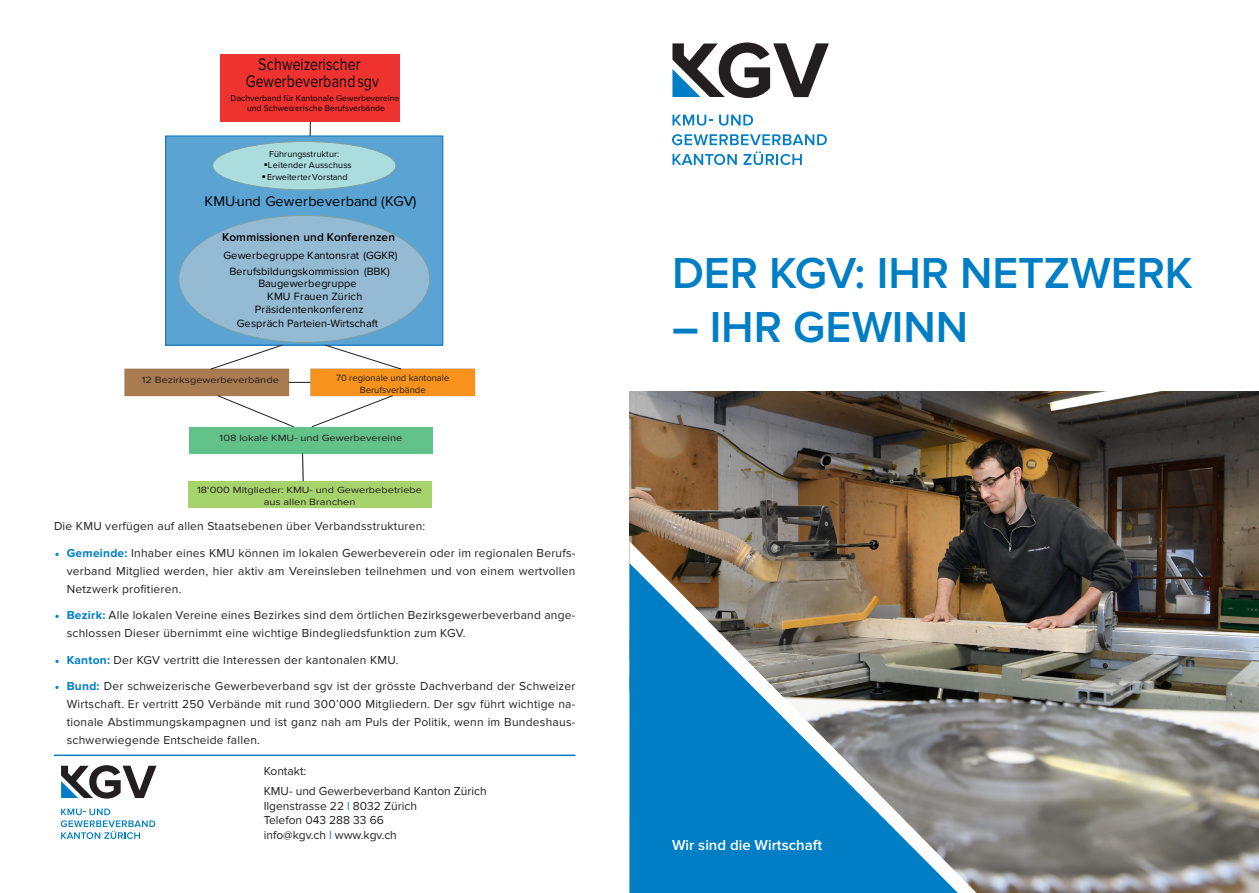
<style>
.page{position:relative;width:1259px;height:893px;background:#fff}
.page>*{position:absolute;margin:0;border:0;box-sizing:border-box;transform-origin:0 0}
.Titel_Frontseite{font:600 45px/54px "Proxima Nova";letter-spacing:-.005em;color:#007ec5}
.t1{font:17.55px/16.4px "Proxima Nova";letter-spacing:.005em;color:#000001;text-align:center;scale:.81 1}
.t2{font:600 15px "Proxima Nova";color:#fff}
.t3{font:14.55px "Proxima Nova";letter-spacing:-.01em;color:#000001}
._05_Lauftext{font:12px/18px "Proxima Nova";letter-spacing:.02em;color:#231f20;text-align:justify}
._05_Lauftext-2{font:12px "Proxima Nova";color:#231f20}
.t4{font:600 11.7px "Proxima Nova";color:#000001}
.t5{font:10.95px/15.3px "Proxima Nova";letter-spacing:.015em;color:#000001;text-align:center}
.t6{font:9.45px/11.2px "Proxima Nova";color:#231f20;text-align:center;scale:1.17 1}
.t7{font:9.45px/11.2px "Proxima Nova";color:#231f20;text-align:center}
.t8{font:9px "Proxima Nova";color:#000001}
.t9{font:8.55px/10.4px "Proxima Nova";color:#000001;text-align:center}
.s1{font-family:"Minion Pro";color:#007ec5}
.s2{font-weight:700;color:#007ec5}
.s3{color:#007ec5}
.s4{font-weight:700}
</style>
<div class="page">
<img style="left:629px;top:391px;width:630px;height:502px">
<img style="left:629px;top:541px;width:347px;height:352px">
<svg style="left:629px;top:563px;width:329px;height:330px;background:#4c87a4"></svg>
<svg style="left:672px;top:115px;width:40px;height:11px"></svg>
<svg style="left:719px;top:115px;width:34px;height:11px"></svg>
<svg style="left:672px;top:134px;width:155px;height:11px"></svg>
<svg style="left:672px;top:154px;width:65px;height:11px"></svg>
<svg style="left:743px;top:151px;width:59px;height:14px"></svg>
<svg style="left:672px;top:43px;width:157px;height:55px"></svg>
<svg style="left:61px;top:809px;width:94px;height:30px"></svg>
<svg style="left:61px;top:765px;width:95px;height:34px"></svg>
<hr style="left:54px;top:755px;width:521px;height:1px;background:#007ec5">
<div style="left:220px;top:54px;width:180px;height:68px;background:#ee3230"></div>
<div style="left:166px;top:136px;width:277px;height:209px;background:#5aa3d3"></div>
<div style="left:165px;top:136px;width:278px;height:209px;border:1px solid #0b74bb"></div>
<div style="left:213px;top:141px;width:183px;height:49px;background:#acddde;border-radius:50%"></div>
<div style="left:212px;top:141px;width:184px;height:49px;border:1px solid #7e9fa2;border-radius:50%"></div>
<div style="left:179px;top:215px;width:251px;height:127px;background:#95bad3;border-radius:50%"></div>
<svg style="left:310px;top:122px;width:1px;height:14px"></svg>
<div style="left:125px;top:369px;width:164px;height:27px;background:#a97b50"></div>
<div style="left:311px;top:369px;width:164px;height:27px;background:#f7931d"></div>
<div style="left:190px;top:427px;width:243px;height:26px;background:#63c289"></div>
<div style="left:188px;top:481px;width:244px;height:27px;background:#a7d36c"></div>
<svg style="left:210px;top:345px;width:72px;height:24px"></svg>
<svg style="left:325px;top:345px;width:76px;height:24px"></svg>
<svg style="left:289px;top:382px;width:21px;height:1px"></svg>
<svg style="left:217px;top:395px;width:77px;height:32px"></svg>
<svg style="left:311px;top:395px;width:82px;height:32px"></svg>
<svg style="left:302px;top:453px;width:1px;height:28px"></svg>
<h2 class="t1" style="left:246px;top:57px;width:166px">Schweizerischer<br>Gewerbeverband sgv</h2>
<p class="t9" style="left:231px;top:93px;width:170px">Dachverband für Kantonale Gewerbevereine und Schweizerische Berufsverbände</p>
<p class="t8" style="left:269px;top:149px;width:72px">Führungsstruktur:</p>
<p class="t8" style="left:264px;top:160px;width:89px">▪Leitender Ausschuss</p>
<p class="t8" style="left:262px;top:171px;width:87px">▪ ErweiterterVorstand</p>
<p class="t3" style="left:204px;top:193px;width:214px">KMU-und Gewerbeverband (KGV)</p>
<p class="t4" style="left:222px;top:230px;width:174px">Kommissionen und Konferenzen</p>
<p class="t5" style="left:223px;top:248px;width:176px">Gewerbegruppe Kantonsrat (GGKR)<br>Berufsbildungskommission (BBK)</p>
<p class="t5" style="left:258px;top:276px;width:100px">Baugewerbegruppe</p>
<p class="t5" style="left:267px;top:288px;width:97px">KMU Frauen Zürich</p>
<p class="t5" style="left:255px;top:302px;width:110px">Präsidentenkonferenz</p>
<p class="t5" style="left:237px;top:316px;width:143px">Gespräch Parteien-Wirtschaft</p>
<p class="t6" style="left:142px;top:374px;width:119px">12 Bezirksgewerbeverbände</p>
<p class="t7" style="left:336px;top:373px;width:114px">70 regionale und kantonale<br>Berufsverbände</p>
<p class="t6" style="left:220px;top:432px;width:158px">108 lokale KMU- und Gewerbevereine</p>
<p class="t6" style="left:197px;top:485px;width:194px">18‘000 Mitglieder: KMU- und Gewerbebetriebe aus allen Branchen</p>
<p class="_05_Lauftext" style="left:54px;top:517px;width:373px">Die KMU verfügen auf allen Staatsebenen über Verbandsstrukturen:</p>
<p class="_05_Lauftext" style="left:67px;top:544px;width:510px;text-indent:-12px"><span class="s1">•</span> <span class="s2">Gemeinde:</span> Inhaber eines KMU können im lokalen Gewerbeverein oder im regionalen Berufs&shy;verband Mitglied werden, hier aktiv am Vereinsleben teilnehmen und von einem wertvollen Netzwerk profitieren.</p>
<p class="_05_Lauftext" style="left:67px;top:606px;width:510px;text-indent:-12px"><span class="s1">•</span> <span class="s2">Bezirk:</span> Alle lokalen Vereine eines Bezirkes sind dem örtlichen Bezirksgewerbeverband ange&shy;schlossen Dieser übernimmt eine wichtige Bindegliedsfunktion zum KGV.</p>
<p class="_05_Lauftext" style="left:55px;top:651px;width:345px"><span class="s1">•</span> <span class="s2">Kanton:</span> Der KGV vertritt die Interessen der kantonalen KMU.</p>
<p class="_05_Lauftext" style="left:67px;top:677px;width:510px;text-indent:-12px"><span class="s1">•</span> <span class="s2">Bund:</span> Der schweizerische Gewerbeverband sgv ist der grösste Dachverband der Schweizer Wirtschaft. Er vertritt 250 Verbände mit rund 300’000 Mitgliedern. Der sgv führt wichtige na&shy;tionale Abstimmungskampagnen und ist ganz nah am Puls der Politik, wenn im Bundeshaus&shy;schwerwiegende Entscheide fallen.</p>
<p class="_05_Lauftext-2" style="left:264px;top:764px;width:44px">Kontakt:</p>
<p class="_05_Lauftext-2" style="left:264px;top:784px;width:225px">KMU- und Gewerbeverband Kanton Zürich</p>
<p class="_05_Lauftext-2" style="left:264px;top:799px;width:155px">Ilgenstrasse 22 <span class="s3">l</span> 8032 Zürich</p>
<p class="_05_Lauftext-2" style="left:264px;top:813px;width:122px">Telefon 043 288 33 66</p>
<p class="_05_Lauftext-2" style="left:264px;top:828px;width:135px">info@kgv.ch <span class="s3">l</span> www.kgv.ch</p>
<p class="Titel_Frontseite" style="left:672px;top:246px;width:522px">DER KGV: IHR NETZWERK <span class="s4">―</span> IHR GEWINN</p>
<p class="t2" style="left:672px;top:837px;width:152px">Wir sind die Wirtschaft</p>
</div>
